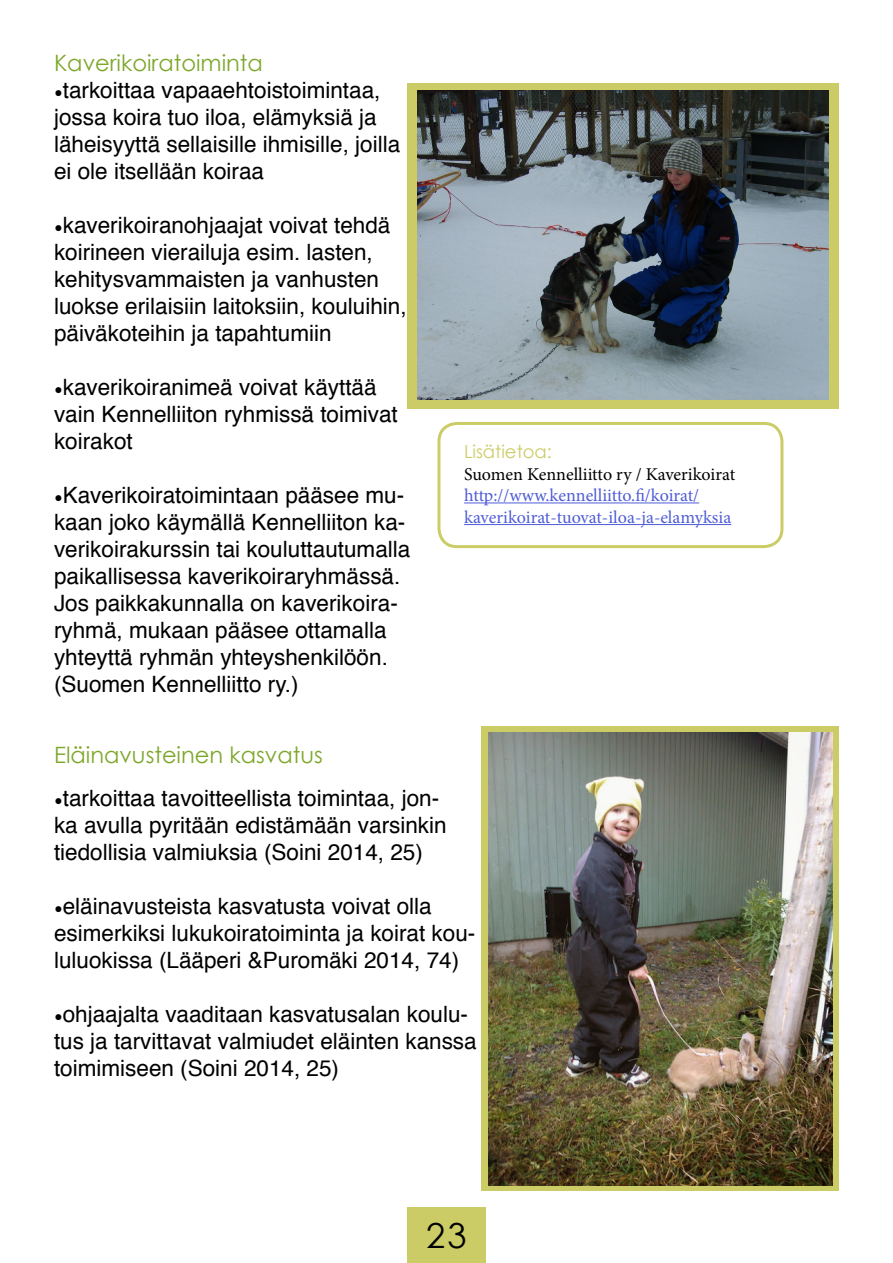
<style>
.page{position:relative;width:893px;height:1263px;background:#fff}
.page>*{position:absolute;margin:0;border:0;box-sizing:border-box;transform-origin:0 0}
.t1{font:34.5px "Century Gothic";color:#000}
.t2{font:22.5px/27px "Helvetica";color:#000}
.t3{font:22.5px "Century Gothic";color:#7da72b}
.t4{font:18px "Minion Pro";color:#4f5cd6}
.t5{font:18px "Minion Pro";letter-spacing:-.005em;color:#000}
.t6{font:18px "Century Gothic";color:#cc6}
.s1{font-family:"Minion Pro"}
</style>
<div class="page">
<div style="left:481px;top:726px;width:358px;height:465px;background:#cc6"></div>
<div style="left:407px;top:83px;width:432px;height:325px;background:#cc6"></div>
<img style="left:417px;top:90px;width:412px;height:309px">
<hr style="left:464px;top:502px;width:235px;height:1px;background:#4f5cd6">
<hr style="left:464px;top:524px;width:267px;height:1px;background:#4f5cd6">
<div style="left:437px;top:422px;width:346px;height:126px;border:3px solid #cc6;border-radius:18px"></div>
<img style="left:488px;top:732px;width:345px;height:453px">
<div style="left:407px;top:1207px;width:79px;height:56px;background:#cc6"></div>
<p class="t3" style="left:54px;top:47px;width:210px">Kaverikoiratoiminta</p>
<p class="t2" style="left:54px;top:77px;width:348px"><span class="s1">•</span>tarkoittaa vapaaehtoistoimintaa, jossa koira tuo iloa, elämyksiä ja läheisyyttä sellaisille ihmisille, joilla ei ole itsellään koiraa</p>
<p class="t2" style="left:54px;top:212px;width:354px"><span class="s1">•</span>kaverikoiranohjaajat voivat tehdä koirineen vierailuja esim. lasten, kehitysvammaisten ja vanhusten luokse erilaisiin laitoksiin, kouluihin, päiväkoteihin ja tapahtumiin</p>
<p class="t2" style="left:54px;top:374px;width:345px"><span class="s1">•</span>kaverikoiranimeä voivat käyttää vain Kennelliiton ryhmissä toimivat koirakot</p>
<p class="t2" style="left:54px;top:482px;width:358px"><span class="s1">•</span>Kaverikoiratoimintaan pääsee mu&shy;kaan joko käymällä Kennelliiton ka&shy;verikoirakurssin tai kouluttautumalla paikallisessa kaverikoiraryhmässä.<br>Jos paikkakunnalla on kaverikoira&shy;ryhmä, mukaan pääsee ottamalla yhteyttä ryhmän yhteyshenkilöön. (Suomen Kennelliitto ry.)</p>
<p class="t6" style="left:464px;top:439px;width:89px">Lisätietoa:</p>
<p class="t5" style="left:464px;top:462px;width:273px">Suomen Kennelliitto ry / Kaverikoirat</p>
<p class="t4" style="left:464px;top:483px;width:237px">http://www.kennelliitto.fi/koirat/</p>
<p class="t4" style="left:464px;top:505px;width:269px">kaverikoirat-tuovat-iloa-ja-elamyksia</p>
<p class="t3" style="left:54px;top:739px;width:270px">Eläinavusteinen kasvatus</p>
<p class="t2" style="left:54px;top:786px;width:394px"><span class="s1">•</span>tarkoittaa tavoitteellista toimintaa, jon&shy;ka avulla pyritään edistämään varsinkin tiedollisia valmiuksia (Soini 2014, 25)</p>
<p class="t2" style="left:54px;top:894px;width:423px"><span class="s1">•</span>eläinavusteista kasvatusta voivat olla esimerkiksi lukukoiratoiminta ja koirat kou&shy;luluokissa (Lääperi &amp;Puromäki 2014, 74)</p>
<p class="t2" style="left:54px;top:1002px;width:424px"><span class="s1">•</span>ohjaajalta vaaditaan kasvatusalan koulu&shy;tus ja tarvittavat valmiudet eläinten kanssa toimimiseen (Soini 2014, 25)</p>
<p class="t1" style="left:426px;top:1212px;width:42px">23</p>
</div>
